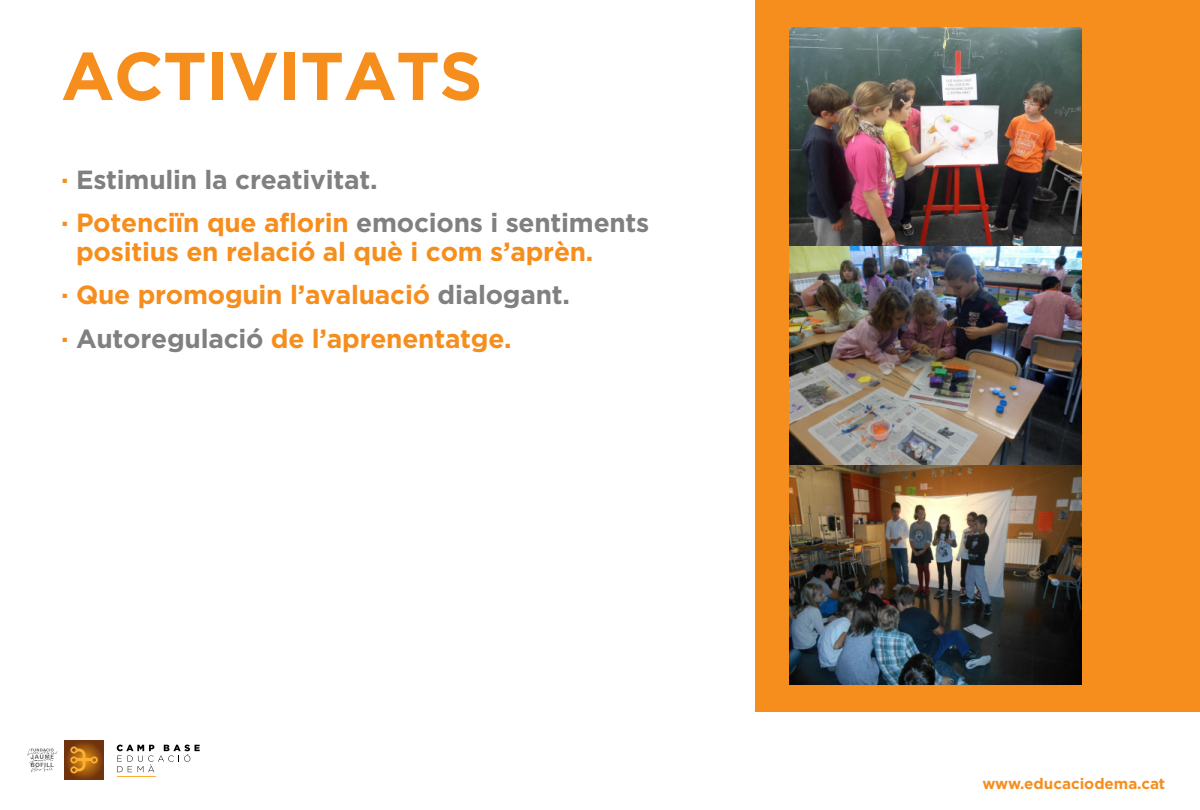
<style>
.page{position:relative;width:1200px;height:810px;background:#fff}
.page>*{position:absolute;margin:0;border:0;box-sizing:border-box;transform-origin:0 0}
.t1{font:700 67.5px "Gotham";letter-spacing:-.01em;color:#f68e1e}
.t2{font:700 26.25px/43.5px "Gotham";letter-spacing:-.01em;color:#f68e1e}
.t3{font:700 26.25px/43.5px "Gotham";letter-spacing:-.01em;color:#808080}
.t4{font:700 15.23px "Gotham";color:#f68e1e}
.s1{color:#f68e1e}
.s2{color:#808080}
</style>
<div class="page">
<svg style="left:27px;top:748px;width:30px;height:24px"></svg>
<svg style="left:65px;top:741px;width:38px;height:38px"></svg>
<svg style="left:70px;top:746px;width:28px;height:27px"></svg>
<hr style="left:117px;top:776px;width:39px;height:1px;background:#fbb034">
<svg style="left:117px;top:745px;width:83px;height:27px"></svg>
<div style="left:755px;top:0;width:445px;height:712px;background:#f68e1e"></div>
<img style="left:789px;top:27px;width:292px;height:657px">
<h1 class="t1" style="left:61px;top:37px;width:423px">ACTIVITATS</h1>
<p class="t3" style="left:61px;top:157px;width:590px"><span class="s1">·</span> Estimulin la creativitat.<br><span class="s1">· Potenciïn que aflorin</span> emocions i sentiments</p>
<p class="t2" style="left:61px;top:229px;width:534px;text-indent:15px">positius en relació al què i com s’aprèn. · Que promoguin l’avaluació <span class="s2">dialogant.<br></span>· <span class="s2">Autoregulació</span> de l’aprenentatge.</p>
<p class="t4" style="left:982px;top:774px;width:184px">www.educaciodema.cat</p>
</div>
